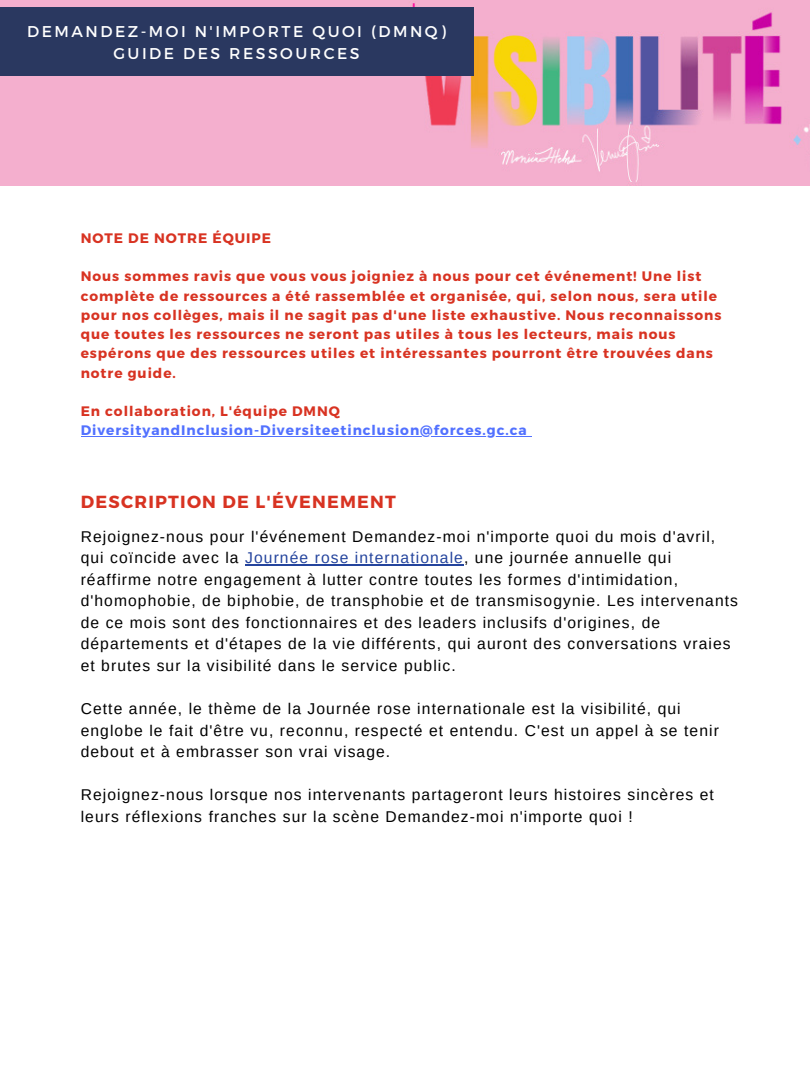
<style>
.page{position:relative;width:810px;height:1080px;background:#fff}
.page>*{position:absolute;margin:0;border:0;box-sizing:border-box;transform-origin:0 0}
.t1{font:700 17.5px "Montserrat";letter-spacing:.07em;color:#d83322}
.t2{font:15.62px/21.6px "Arimo";letter-spacing:.07em;color:#000}
.t3{font:15.62px/21.6px "Montserrat";letter-spacing:.16em;color:#fff;text-align:center}
.t4{font:700 13.75px/19.2px "Montserrat";letter-spacing:.07em;color:#d83322}
.t5{font:700 13.75px "Montserrat";letter-spacing:.07em;color:#5271ff}
.s1{color:#24449d}
</style>
<div class="page">
<img style="left:0;top:0;width:810px;height:185px">
<div style="left:0;top:8px;width:474px;height:67px;background:#2a3860"></div>
<hr style="left:81px;top:436px;width:447px;height:1px;background:#5271ff">
<hr style="left:245px;top:564px;width:219px;height:1px;background:#24449d">
<p class="t3" style="left:27px;top:20px;width:420px">DEMANDEZ-MOI N'IMPORTE QUOI (DMNQ)<br>GUIDE DES RESSOURCES</p>
<h2 class="t4" style="left:81px;top:228px;width:192px">NOTE DE NOTRE ÉQUIPE</h2>
<h4 class="t4" style="left:81px;top:266px;width:642px">Nous sommes ravis que vous vous joigniez à nous pour cet événement! Une list complète de ressources a été rassemblée et organisée, qui, selon nous, sera utile pour nos collèges, mais il ne sagit pas d'une liste exhaustive. Nous reconnaissons que toutes les ressources ne seront pas utiles à tous les lecteurs, mais nous espérons que des ressources utiles et intéressantes pourront être trouvées dans notre guide.</h4>
<p class="t4" style="left:81px;top:401px;width:261px">En collaboration, L'équipe DMNQ</p>
<p class="t5" style="left:81px;top:421px;width:448px">DiversityandInclusion-Diversiteetinclusion@forces.gc.ca</p>
<p class="t1" style="left:81px;top:490px;width:316px">DESCRIPTION DE L'ÉVENEMENT</p>
<h1 class="t2" style="left:81px;top:525px;width:659px">Rejoignez-nous pour l'événement Demandez-moi n'importe quoi du mois d'avril, qui coïncide avec la <span class="s1">Journée rose internationale</span>, une journée annuelle qui réaffirme notre engagement à lutter contre toutes les formes d'intimidation, d'homophobie, de biphobie, de transphobie et de transmisogynie. Les intervenants de ce mois sont des fonctionnaires et des leaders inclusifs d'origines, de départements et d'étapes de la vie différents, qui auront des conversations vraies et brutes sur la visibilité dans le service public.</h1>
<h3 class="t2" style="left:81px;top:698px;width:640px">Cette année, le thème de la Journée rose internationale est la visibilité, qui englobe le fait d'être vu, reconnu, respecté et entendu. C'est un appel à se tenir debout et à embrasser son vrai visage.</h3>
<h3 class="t2" style="left:81px;top:784px;width:635px">Rejoignez-nous lorsque nos intervenants partageront leurs histoires sincères et leurs réflexions franches sur la scène Demandez-moi n'importe quoi !</h3>
</div>
